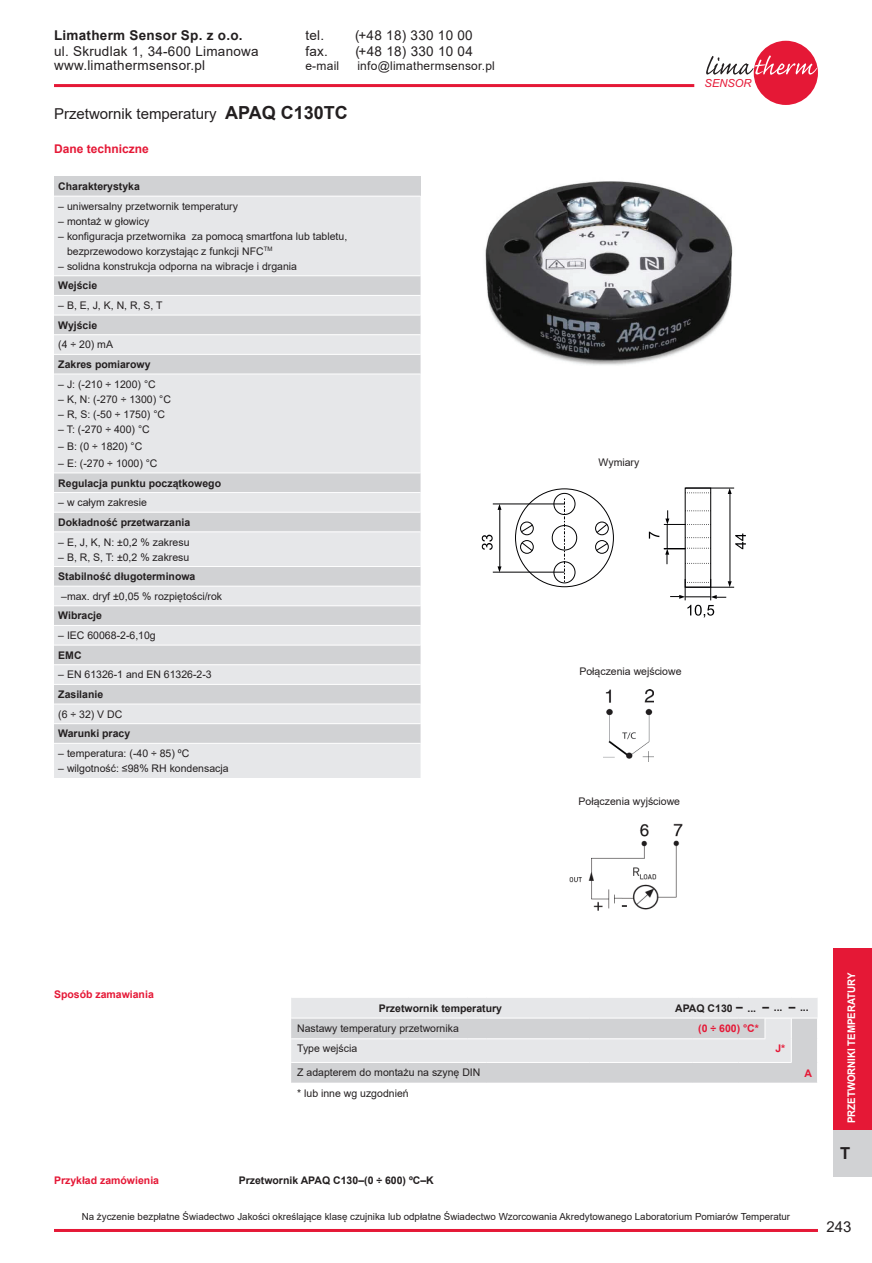
<style>
.page{position:relative;width:872px;height:1263px;background:#fff}
.page>*{position:absolute;margin:0;border:0;box-sizing:border-box;transform-origin:0 0}
.t1{font:700 16.5px "Arial";color:#231f20}
.t2{font:15px "Arial";color:#231f20}
.t3{font:13.5px/14.4px "Arial";letter-spacing:.02em;color:#231f20}
.t4{font:700 13.5px "Arial";letter-spacing:.02em;color:#231f20}
.t5{font:12px "Arial";letter-spacing:.02em;color:#231f20}
.t6{font:700 12px "Arial";color:#e51836}
.t7{font:700 12px "Arial";color:#231f20}
.t8{font:italic 11.1px "Arial";color:#e51836}
.t9{font:10.5px/15px "Arial";color:#231f20}
.t10{font:700 10.5px "Arial";color:#231f20}
.t11{font:700 10.5px "Arial";color:#e51836}
.t12{font:700 10.5px "Arial";color:#fff;scale:.93 1}
.t13{font:9.75px "Arial";color:#231f20}
.s1{font-weight:700;font-size:18px}
</style>
<div class="page">
<hr style="left:54px;top:1229px;width:764px;height:3px;background:#e51836">
<div style="left:833px;top:948px;width:39px;height:182px;background:#e51836"></div>
<div style="left:833px;top:1130px;width:39px;height:46px;background:#d1d2d4"></div>
<div style="left:753px;top:41px;width:65px;height:64px;background:#e51836;border-radius:50%"></div>
<svg style="left:706px;top:55px;width:111px;height:20px"></svg>
<hr style="left:54px;top:84px;width:640px;height:3px;background:#e51836">
<div style="left:54px;top:176px;width:366px;height:20px;background:#d1d2d4"></div>
<div style="left:54px;top:197px;width:366px;height:581px;background:#e6e7e9"></div>
<svg style="left:54px;top:276px;width:366px;height:467px;background:#dddee0"></svg>
<hr style="left:54px;top:275px;width:366px;height:1px;background:#fff">
<hr style="left:54px;top:295px;width:366px;height:1px;background:#fff">
<hr style="left:54px;top:315px;width:366px;height:1px;background:#fff">
<hr style="left:54px;top:334px;width:366px;height:1px;background:#fff">
<hr style="left:54px;top:354px;width:366px;height:1px;background:#fff">
<hr style="left:54px;top:374px;width:366px;height:1px;background:#fff">
<hr style="left:54px;top:472px;width:366px;height:1px;background:#fff">
<hr style="left:54px;top:492px;width:366px;height:1px;background:#fff">
<hr style="left:54px;top:512px;width:366px;height:1px;background:#fff">
<hr style="left:54px;top:531px;width:366px;height:1px;background:#fff">
<hr style="left:54px;top:566px;width:366px;height:1px;background:#fff">
<hr style="left:54px;top:586px;width:366px;height:1px;background:#fff">
<hr style="left:54px;top:605px;width:366px;height:1px;background:#fff">
<hr style="left:54px;top:625px;width:366px;height:1px;background:#fff">
<hr style="left:54px;top:645px;width:366px;height:1px;background:#fff">
<hr style="left:54px;top:664px;width:366px;height:1px;background:#fff">
<hr style="left:54px;top:684px;width:366px;height:1px;background:#fff">
<hr style="left:54px;top:704px;width:366px;height:1px;background:#fff">
<hr style="left:54px;top:723px;width:366px;height:1px;background:#fff">
<hr style="left:54px;top:743px;width:366px;height:1px;background:#fff">
<img style="left:485px;top:181px;width:248px;height:184px">
<img style="left:603px;top:690px;width:51px;height:72px">
<img style="left:569px;top:823px;width:114px;height:88px">
<svg style="left:515px;top:488px;width:99px;height:99px"></svg>
<hr style="left:493px;top:504px;width:71px;height:1px;background:#000002">
<hr style="left:499px;top:509px;width:1px;height:58px;background:#000002">
<svg style="left:497px;top:504px;width:4px;height:6px"></svg>
<svg style="left:497px;top:566px;width:4px;height:6px"></svg>
<div style="left:685px;top:488px;width:26px;height:99px;border:1px solid #000002"></div>
<svg style="left:685px;top:493px;width:25px;height:1px"></svg>
<hr style="left:493px;top:572px;width:71px;height:1px;background:#000002">
<hr style="left:685px;top:488px;width:49px;height:1px;background:#000002">
<hr style="left:685px;top:587px;width:49px;height:1px;background:#000002">
<hr style="left:729px;top:493px;width:1px;height:89px;background:#000002">
<svg style="left:727px;top:488px;width:4px;height:6px"></svg>
<svg style="left:482px;top:535px;width:10px;height:15px"></svg>
<svg style="left:649px;top:510px;width:61px;height:54px"></svg>
<svg style="left:735px;top:533px;width:11px;height:16px"></svg>
<svg style="left:670px;top:579px;width:61px;height:39px"></svg>
<svg style="left:291px;top:998px;width:527px;height:85px;background:#dddee0"></svg>
<p class="t4" style="left:54px;top:26px;width:190px">Limatherm Sensor Sp. z o.o.</p>
<p class="t3" style="left:54px;top:44px;width:206px">ul. Skrudlak 1, 34-600 Limanowa www.limathermsensor.pl</p>
<p class="t3" style="left:305px;top:28px;width:20px">tel.</p>
<p class="t3" style="left:355px;top:28px;width:119px">(+48 18) 330 10 00</p>
<p class="t3" style="left:305px;top:44px;width:24px">fax.</p>
<p class="t3" style="left:355px;top:44px;width:119px">(+48 18) 330 10 04</p>
<p class="t5" style="left:305px;top:58px;width:35px">e-mail</p>
<p class="t5" style="left:357px;top:58px;width:139px">info@limathermsensor.pl</p>
<h2 class="t2" style="left:54px;top:104px;width:295px">Przetwornik temperatury <span class="s1">APAQ C130TC</span></h2>
<p class="t6" style="left:54px;top:140px;width:96px">Dane techniczne</p>
<p class="t10" style="left:58px;top:179px;width:83px">Charakterystyka</p>
<p class="t9" style="left:58px;top:198px;width:181px">– uniwersalny przetwornik temperatury</p>
<p class="t9" style="left:58px;top:213px;width:93px">– montaż w głowicy</p>
<p class="t9" style="left:67px;top:229px;width:282px;text-indent:-9px">– konfiguracja przetwornika za pomocą smartfona lub tabletu, bezprzewodowo korzystając z funkcji NFC<sup>TM</sup></p>
<p class="t9" style="left:58px;top:258px;width:240px">– solidna konstrukcja odporna na wibracje i drgania</p>
<p class="t10" style="left:58px;top:278px;width:40px">Wejście</p>
<p class="t9" style="left:58px;top:298px;width:106px">– B, E, J, K, N, R, S, T</p>
<p class="t10" style="left:58px;top:318px;width:40px">Wyjście</p>
<p class="t9" style="left:58px;top:337px;width:56px">(4 ÷ 20) mA</p>
<p class="t10" style="left:58px;top:357px;width:94px">Zakres pomiarowy</p>
<p class="t9" style="left:58px;top:376px;width:99px">– J: (-210 ÷ 1200) °C</p>
<p class="t9" style="left:58px;top:391px;width:114px">– K, N: (-270 ÷ 1300) °C</p>
<p class="t9" style="left:58px;top:406px;width:108px">– R, S: (-50 ÷ 1750) °C</p>
<p class="t9" style="left:58px;top:421px;width:93px">– T: (-270 ÷ 400) °C</p>
<p class="t9" style="left:58px;top:439px;width:86px">– B: (0 ÷ 1820) °C</p>
<p class="t9" style="left:58px;top:456px;width:101px">– E: (-270 ÷ 1000) °C</p>
<p class="t10" style="left:58px;top:475px;width:164px">Regulacja punktu początkowego</p>
<p class="t9" style="left:58px;top:495px;width:90px">– w całym zakresie</p>
<p class="t10" style="left:58px;top:515px;width:133px">Dokładność przetwarzania</p>
<p class="t9" style="left:58px;top:534px;width:133px">– E, J, K, N: ±0,2 % zakresu</p>
<p class="t9" style="left:58px;top:549px;width:133px">– B, R, S, T: ±0,2 % zakresu</p>
<p class="t10" style="left:58px;top:569px;width:139px">Stabilność długoterminowa</p>
<p class="t9" style="left:61px;top:589px;width:162px">–max. dryf ±0,05 % rozpiętości/rok</p>
<p class="t10" style="left:58px;top:608px;width:45px">Wibracje</p>
<p class="t9" style="left:58px;top:628px;width:99px">– IEC 60068-2-6,10g</p>
<p class="t10" style="left:58px;top:648px;width:25px">EMC</p>
<p class="t9" style="left:58px;top:667px;width:155px">– EN 61326-1 and EN 61326-2-3</p>
<p class="t10" style="left:58px;top:687px;width:46px">Zasilanie</p>
<p class="t9" style="left:58px;top:706px;width:66px">(6 ÷ 32) V DC</p>
<p class="t10" style="left:58px;top:726px;width:73px">Warunki pracy</p>
<p class="t9" style="left:58px;top:746px;width:132px">– temperatura: (-40 ÷ 85) ºC</p>
<p class="t9" style="left:58px;top:761px;width:172px">– wilgotność: ≤98% RH kondensacja</p>
<p class="t8" style="left:704px;top:76px;width:48px">SENSOR</p>
<p class="t9" style="left:598px;top:455px;width:42px">Wymiary</p>
<p class="t9" style="left:579px;top:663px;width:104px">Połączenia wejściowe</p>
<p class="t9" style="left:578px;top:793px;width:103px">Połączenia wyjściowe</p>
<p class="t11" style="left:54px;top:987px;width:101px">Sposób zamawiania</p>
<p class="t10" style="left:379px;top:1000px;width:125px">Przetwornik temperatury</p>
<p class="t10" style="left:675px;top:1000px;width:59px">APAQ C130</p>
<p class="t10" style="left:747px;top:1000px;width:10px">...</p>
<p class="t10" style="left:773px;top:1000px;width:10px">...</p>
<p class="t10" style="left:800px;top:1000px;width:10px">...</p>
<p class="t9" style="left:297px;top:1021px;width:163px">Nastawy temperatury przetwornika</p>
<p class="t11" style="left:698px;top:1021px;width:62px">(0 ÷ 600) °C*</p>
<p class="t9" style="left:297px;top:1041px;width:62px">Type wejścia</p>
<p class="t11" style="left:775px;top:1041px;width:11px">J*</p>
<p class="t9" style="left:297px;top:1065px;width:185px">Z adapterem do montażu na szynę DIN</p>
<p class="t11" style="left:804px;top:1065px;width:9px">A</p>
<p class="t9" style="left:297px;top:1085px;width:113px">* lub inne wg uzgodnień</p>
<p class="t7" style="left:736px;top:999px;width:34px">– –</p>
<p class="t7" style="left:789px;top:999px;width:8px">–</p>
<p class="t11" style="left:54px;top:1173px;width:107px">Przykład zamówienia</p>
<p class="t10" style="left:239px;top:1173px;width:197px">Przetwornik APAQ C130–(0 ÷ 600) ºC–K</p>
<p class="t13" style="left:82px;top:1210px;width:710px">Na życzenie bezpłatne Świadectwo Jakości określające klasę czujnika lub odpłatne Świadectwo Wzorcowania Akredytowanego Laboratorium Pomiarów Temperatur</p>
<p class="t12" style="left:844px;top:1123px;width:163px;rotate:-90deg">PRZETWORNIKI TEMPERATURY</p>
<h1 class="t1" style="left:840px;top:1141px;width:12px">T</h1>
<h2 class="t2" style="left:826px;top:1216px;width:27px">243</h2>
</div>
